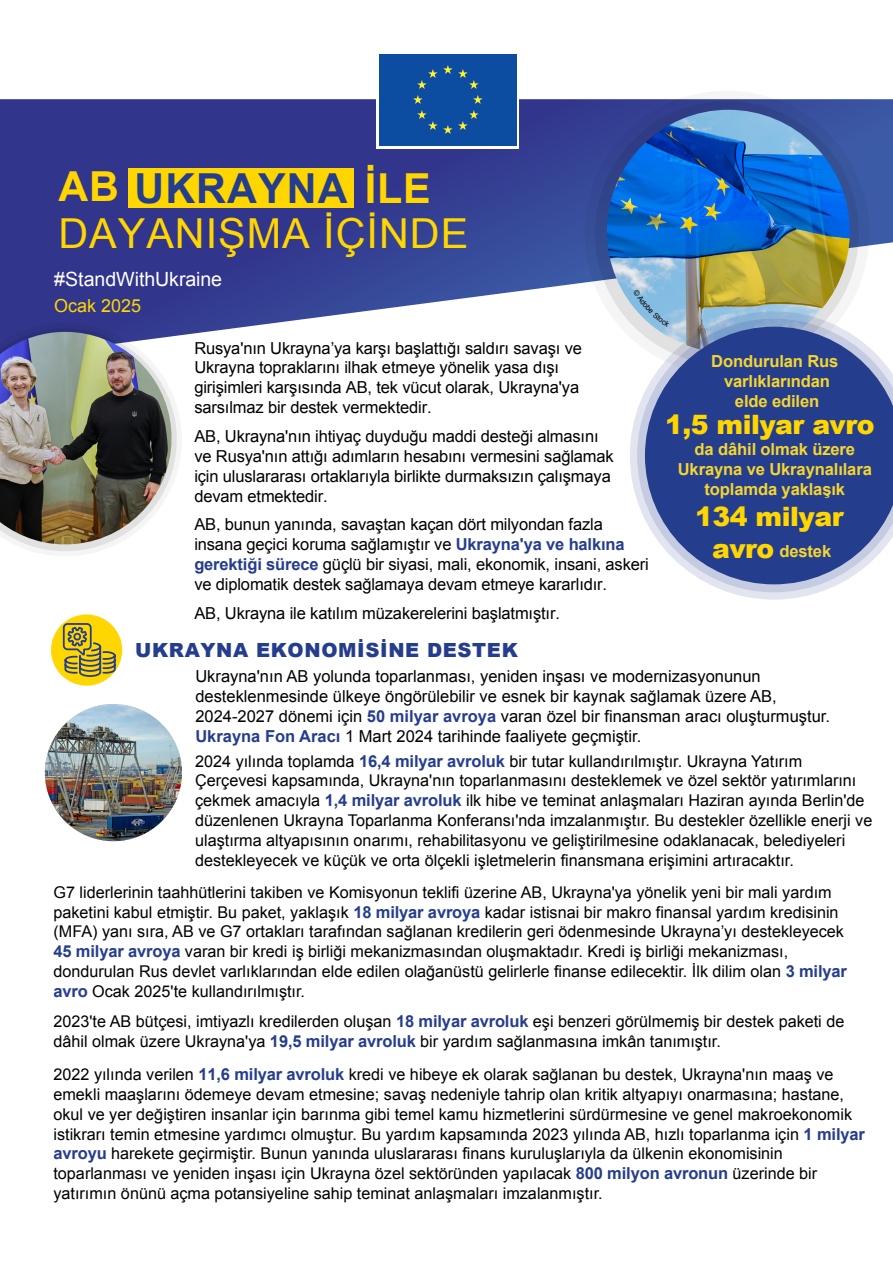
<style>
.page{position:relative;width:893px;height:1263px;background:#fff}
.page>*{position:absolute;margin:0;border:0;box-sizing:border-box;transform-origin:0 0}
.t1{font:41.4px/45.5px "Arial";letter-spacing:.025em;color:#ffd600}
.t2{font:900 26.7px/32.1px "Arial";letter-spacing:-.02em;color:#ffd600}
.t3{font:19.65px "Arial";letter-spacing:-.005em;color:#fff}
.t4{font:900 19.5px "Arial";letter-spacing:.03em;color:#253d8d}
.t5{font:18px "Arial";color:#ffd600}
.t6{font:700 16.65px/20px "Arial";letter-spacing:-.01em;color:#f4d531;text-align:center}
.t7{font:16.5px/19.8px "Arial";letter-spacing:-.01em;color:#000}
.t8{font:16.2px/19.8px "Arial";color:#000}
.s1{font-weight:700}
.s2{font-weight:700;color:#253d8d}
.s3{font-weight:700;font-size:16.5px;color:#253d8d}
</style>
<div class="page">
<svg style="left:0;top:99px;width:893px;height:236px;background:#49519c"></svg>
<div style="left:376px;top:51px;width:143px;height:97px;background:#fff"></div>
<div style="left:379px;top:54px;width:138px;height:92px;background:#0d4da1"></div>
<svg style="left:413px;top:95px;width:10px;height:9px"></svg>
<svg style="left:417px;top:110px;width:62px;height:24px"></svg>
<svg style="left:473px;top:95px;width:10px;height:9px"></svg>
<svg style="left:417px;top:65px;width:62px;height:24px"></svg>
<div style="left:128px;top:168px;width:226px;height:39px;background:#ffd600"></div>
<svg style="left:0;top:323px;width:182px;height:229px"></svg>
<img style="left:0;top:332px;width:176px;height:214px">
<svg style="left:584px;top:91px;width:285px;height:285px"></svg>
<img style="left:607px;top:110px;width:243px;height:243px;border-radius:121px">
<svg style="left:630px;top:311px;width:263px;height:289px"></svg>
<svg style="left:637px;top:319px;width:256px;height:273px"></svg>
<svg style="left:645px;top:327px;width:248px;height:257px;background:#485c9e"></svg>
<div style="left:51px;top:614px;width:71px;height:72px;background:#ffd600;border-radius:50%"></div>
<svg style="left:62px;top:622px;width:55px;height:56px"></svg>
<img style="left:45px;top:704px;width:137px;height:137px;border-radius:69px">
<svg style="left:633px;top:289px;width:37px;height:38px"></svg>
<h1 class="t1" style="left:58px;top:166px;width:412px"><span class="s1">AB</span> <span class="s2">UKRAYNA</span> <span class="s1">İLE<br></span>DAYANIŞMA İÇİNDE</h1>
<p class="t3" style="left:54px;top:266px;width:170px">#StandWithUkraine</p>
<p class="t5" style="left:54px;top:294px;width:89px">Ocak 2025</p>
<p class="t7" style="left:194px;top:338px;width:389px">Rusya'nın Ukrayna’ya karşı başlattığı saldırı savaşı ve Ukrayna topraklarını ilhak etmeye yönelik yasa dışı girişimleri karşısında AB, tek vücut olarak, Ukrayna'ya sarsılmaz bir destek vermektedir.</p>
<p class="t7" style="left:194px;top:427px;width:421px">AB, Ukrayna'nın ihtiyaç duyduğu maddi desteği almasını ve Rusya'nın attığı adımların hesabını vermesini sağlamak için uluslararası ortaklarıyla birlikte durmaksızın çalışmaya devam etmektedir.</p>
<p class="t7" style="left:194px;top:515px;width:456px">AB, bunun yanında, savaştan kaçan dört milyondan fazla insana geçici koruma sağlamıştır ve <span class="s2">Ukrayna'ya ve halkına gerektiği sürece</span> güçlü bir siyasi, mali, ekonomik, insani, askeri ve diplomatik destek sağlamaya devam etmeye kararlıdır.</p>
<p class="t7" style="left:194px;top:604px;width:367px">AB, Ukrayna ile katılım müzakerelerini başlatmıştır.</p>
<p class="t4" style="left:135px;top:636px;width:384px">UKRAYNA EKONOMİSİNE DESTEK</p>
<p class="t6" style="left:711px;top:352px;width:129px">Dondurulan Rus varlıklarından elde edilen</p>
<h2 class="t2" style="left:665px;top:408px;width:211px">1,5 milyar avro</h2>
<p class="t6" style="left:678px;top:440px;width:196px">da dâhil olmak üzere<br>Ukrayna ve Ukraynalılara toplamda yaklaşık</p>
<h2 class="t2" style="left:712px;top:500px;width:133px;text-indent:-17px">134 milyar avro</h2>
<p class="t6" style="left:779px;top:542px;width:53px">destek</p>
<p class="t7" style="left:195px;top:667px;width:636px">Ukrayna'nın AB yolunda toparlanması, yeniden inşası ve modernizasyonunun desteklenmesinde ülkeye öngörülebilir ve esnek bir kaynak sağlamak üzere AB, 2024-2027 dönemi için <span class="s2">50 milyar avroya</span> varan özel bir finansman aracı oluşturmuştur.<br><span class="s2">Ukrayna Fon Aracı</span> 1 Mart 2024 tarihinde faaliyete geçmiştir.</p>
<p class="t8" style="left:195px;top:751px;width:679px">2024 yılında toplamda <span class="s3">16,4 milyar avroluk</span> bir tutar kullandırılmıştır. Ukrayna Yatırım Çerçevesi kapsamında, Ukrayna'nın toparlanmasını desteklemek ve özel sektör yatırımlarını çekmek amacıyla <span class="s3">1,4 milyar avroluk</span> ilk hibe ve teminat anlaşmaları Haziran ayında Berlin'de düzenlenen Ukrayna Toparlanma Konferansı'nda imzalanmıştır. Bu destekler özellikle enerji ve ulaştırma altyapısının onarımı, rehabilitasyonu ve geliştirilmesine odaklanacak, belediyeleri destekleyecek ve küçük ve orta ölçekli işletmelerin finansmana erişimini artıracaktır.</p>
<p class="t8" style="left:53px;top:882px;width:795px">G7 liderlerinin taahhütlerini takiben ve Komisyonun teklifi üzerine AB, Ukrayna'ya yönelik yeni bir mali yardım paketini kabul etmiştir. Bu paket, yaklaşık <span class="s3">18 milyar avroya</span> kadar istisnai bir makro finansal yardım kredisinin (MFA) yanı sıra, AB ve G7 ortakları tarafından sağlanan kredilerin geri ödenmesinde Ukrayna’yı destekleyecek <span class="s3">45 milyar avroya</span> varan bir kredi iş birliği mekanizmasından oluşmaktadır. Kredi iş birliği mekanizması, dondurulan Rus devlet varlıklarından elde edilen olağanüstü gelirlerle finanse edilecektir. İlk dilim olan <span class="s3">3 milyar avro</span> Ocak 2025'te kullandırılmıştır.</p>
<p class="t8" style="left:53px;top:1012px;width:792px">2023'te AB bütçesi, imtiyazlı kredilerden oluşan <span class="s3">18 milyar avroluk</span> eşi benzeri görülmemiş bir destek paketi de dâhil olmak üzere Ukrayna'ya <span class="s3">19,5 milyar avroluk</span> bir yardım sağlanmasına imkân tanımıştır.</p>
<p class="t8" style="left:53px;top:1065px;width:813px">2022 yılında verilen <span class="s3">11,6 milyar avroluk</span> kredi ve hibeye ek olarak sağlanan bu destek, Ukrayna'nın maaş ve emekli maaşlarını ödemeye devam etmesine; savaş nedeniyle tahrip olan kritik altyapıyı onarmasına; hastane, okul ve yer değiştiren insanlar için barınma gibi temel kamu hizmetlerini sürdürmesine ve genel makroekonomik istikrarı temin etmesine yardımcı olmuştur. Bu yardım kapsamında 2023 yılında AB, hızlı toparlanma için <span class="s3">1 milyar avroyu</span> harekete geçirmiştir. Bunun yanında uluslararası finans kuruluşlarıyla da ülkenin ekonomisinin toparlanması ve yeniden inşası için Ukrayna özel sektöründen yapılacak <span class="s3">800 milyon avronun</span> üzerinde bir yatırımın önünü açma potansiyeline sahip teminat anlaşmaları imzalanmıştır.</p>
</div>
